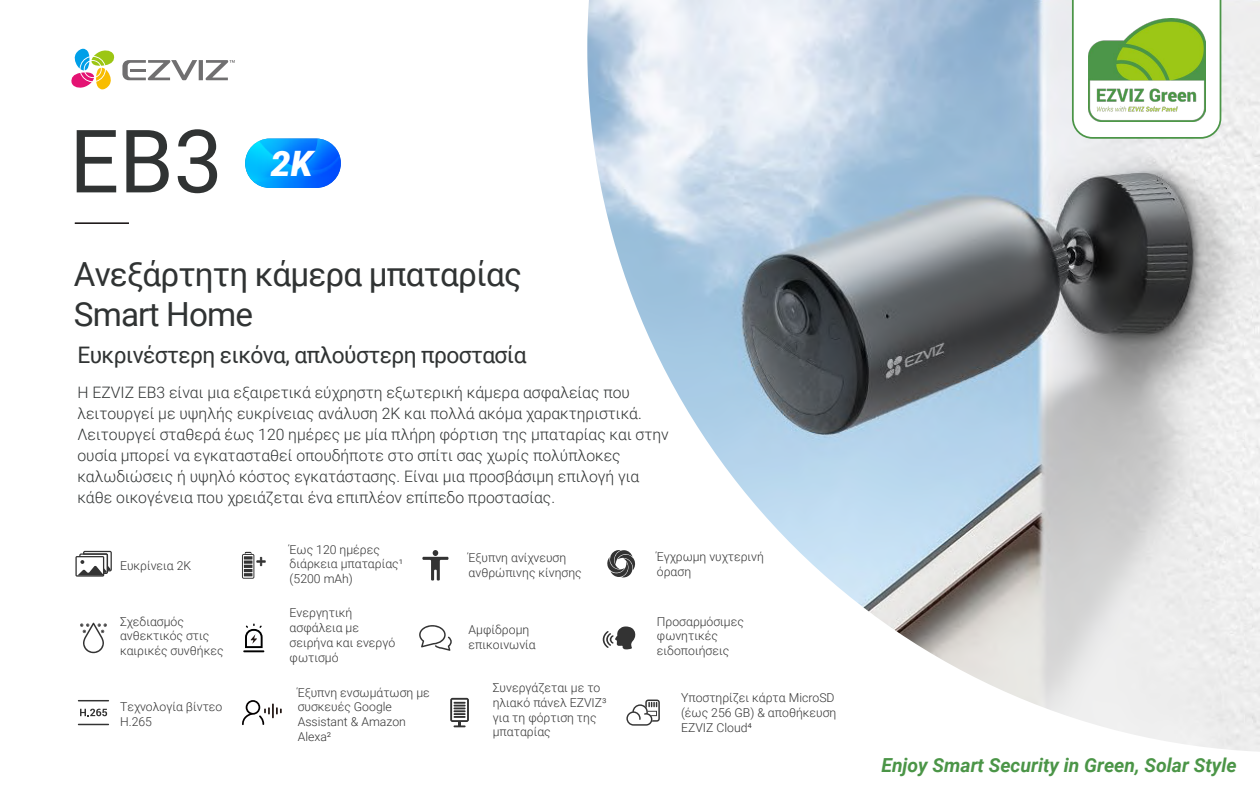
<style>
.page{position:relative;width:1260px;height:788px;background:#fff}
.page>*{position:absolute;margin:0;border:0;box-sizing:border-box;transform-origin:0 0}
.t1{font:87.5px "Roboto";color:#303333}
.t2{font:italic 900 35px "Roboto";color:#fff}
.t3{font:33.25px/39.9px "Roboto";letter-spacing:-.025em;color:#303333}
.t4{font:22.75px "Roboto";letter-spacing:-.025em;color:#303333}
.t5{font:italic 700 19.34px "Roboto";color:#4b9547}
.t6{font:300 15.75px/21px "Roboto";color:#303333}
.t7{font:300 12.25px/14.7px "Roboto";color:#333}
</style>
<div class="page">
<svg style="left:71px;top:49px;width:44px;height:40px"></svg>
<svg style="left:122px;top:60px;width:113px;height:20px"></svg>
<img style="left:587px;top:0;width:673px;height:751px">
<img style="left:245px;top:138px;width:96px;height:50px;border-radius:25px">
<svg style="left:1071px;top:0;width:151px;height:140px"></svg>
<img style="left:1088px;top:19px;width:117px;height:103px">
<hr style="left:75px;top:223px;width:54px;height:1px;background:#060001">
<svg style="left:419px;top:625px;width:33px;height:25px"></svg>
<svg style="left:80px;top:622px;width:26px;height:31px"></svg>
<svg style="left:242px;top:552px;width:24px;height:26px"></svg>
<svg style="left:422px;top:550px;width:27px;height:30px"></svg>
<svg style="left:603px;top:626px;width:33px;height:23px"></svg>
<svg style="left:450px;top:697px;width:19px;height:30px"></svg>
<svg style="left:242px;top:700px;width:40px;height:25px"></svg>
<hr style="left:243px;top:650px;width:21px;height:2px;background:#000">
<svg style="left:245px;top:623px;width:18px;height:25px"></svg>
<svg style="left:80px;top:708px;width:27px;height:8px"></svg>
<hr style="left:78px;top:700px;width:31px;height:1px;background:#333">
<hr style="left:78px;top:723px;width:31px;height:2px;background:#333">
<svg style="left:626px;top:699px;width:34px;height:26px"></svg>
<svg style="left:75px;top:550px;width:37px;height:26px"></svg>
<svg style="left:607px;top:549px;width:29px;height:28px"></svg>
<h1 class="t1" style="left:69px;top:100px;width:155px">EB3</h1>
<h2 class="t2" style="left:271px;top:139px;width:43px">2K</h2>
<h3 class="t3" style="left:74px;top:253px;width:450px">Ανεξάρτητη κάμερα μπαταρίας<br>Smart Home</h3>
<h3 class="t4" style="left:77px;top:339px;width:451px">Ευκρινέστερη εικόνα, απλούστερη προστασία</h3>
<p class="t6" style="left:77px;top:381px;width:593px">Η EZVIZ EB3 είναι μια εξαιρετικά εύχρηστη εξωτερική κάμερα ασφαλείας που λειτουργεί με υψηλής ευκρίνειας ανάλυση 2K και πολλά ακόμα χαρακτηριστικά.<br>Λειτουργεί σταθερά έως 120 ημέρες με μία πλήρη φόρτιση της μπαταρίας και στην ουσία μπορεί να εγκατασταθεί οπουδήποτε στο σπίτι σας χωρίς πολύπλοκες καλωδιώσεις ή υψηλό κόστος εγκατάστασης. Είναι μια προσβάσιμη επιλογή για κάθε οικογένεια που χρειάζεται ένα επιπλέον επίπεδο προστασίας.</p>
<p class="t7" style="left:120px;top:557px;width:73px">Ευκρίνεια 2K</p>
<p class="t7" style="left:120px;top:613px;width:105px">Σχεδιασμός ανθεκτικός στις καιρικές συνθήκες</p>
<p class="t7" style="left:120px;top:699px;width:104px">Τεχνολογία βίντεο<br>H.265</p>
<p class="t7" style="left:290px;top:541px;width:115px">Έως 120 ημέρες διάρκεια μπαταρίας¹ (5200 mAh)</p>
<p class="t7" style="left:290px;top:605px;width:107px">Ενεργητική ασφάλεια με σειρήνα και ενεργό φωτισμό</p>
<p class="t7" style="left:298px;top:684px;width:134px">Έξυπνη ενσωμάτωση με συσκευές Google<br>Assistant &amp; Amazon<br>Alexa²</p>
<p class="t7" style="left:469px;top:550px;width:115px">Έξυπνη ανίχνευση ανθρώπινης κίνησης</p>
<p class="t7" style="left:469px;top:622px;width:69px">Αμφίδρομη επικοινωνία</p>
<p class="t7" style="left:493px;top:680px;width:115px">Συνεργάζεται με το ηλιακό πάνελ EZVIZ³ για τη φόρτιση της μπαταρίας</p>
<p class="t7" style="left:657px;top:548px;width:108px">Έγχρωμη νυχτερινή όραση</p>
<p class="t7" style="left:657px;top:613px;width:89px">Προσαρμόσιμες φωνητικές ειδοποιήσεις</p>
<p class="t7" style="left:681px;top:690px;width:157px">Υποστηρίζει κάρτα MicroSD (έως 256 GB) &amp; αποθήκευση<br>EZVIZ Cloud⁴</p>
<h3 class="t5" style="left:881px;top:752px;width:357px">Enjoy Smart Security in Green, Solar Style</h3>
</div>
